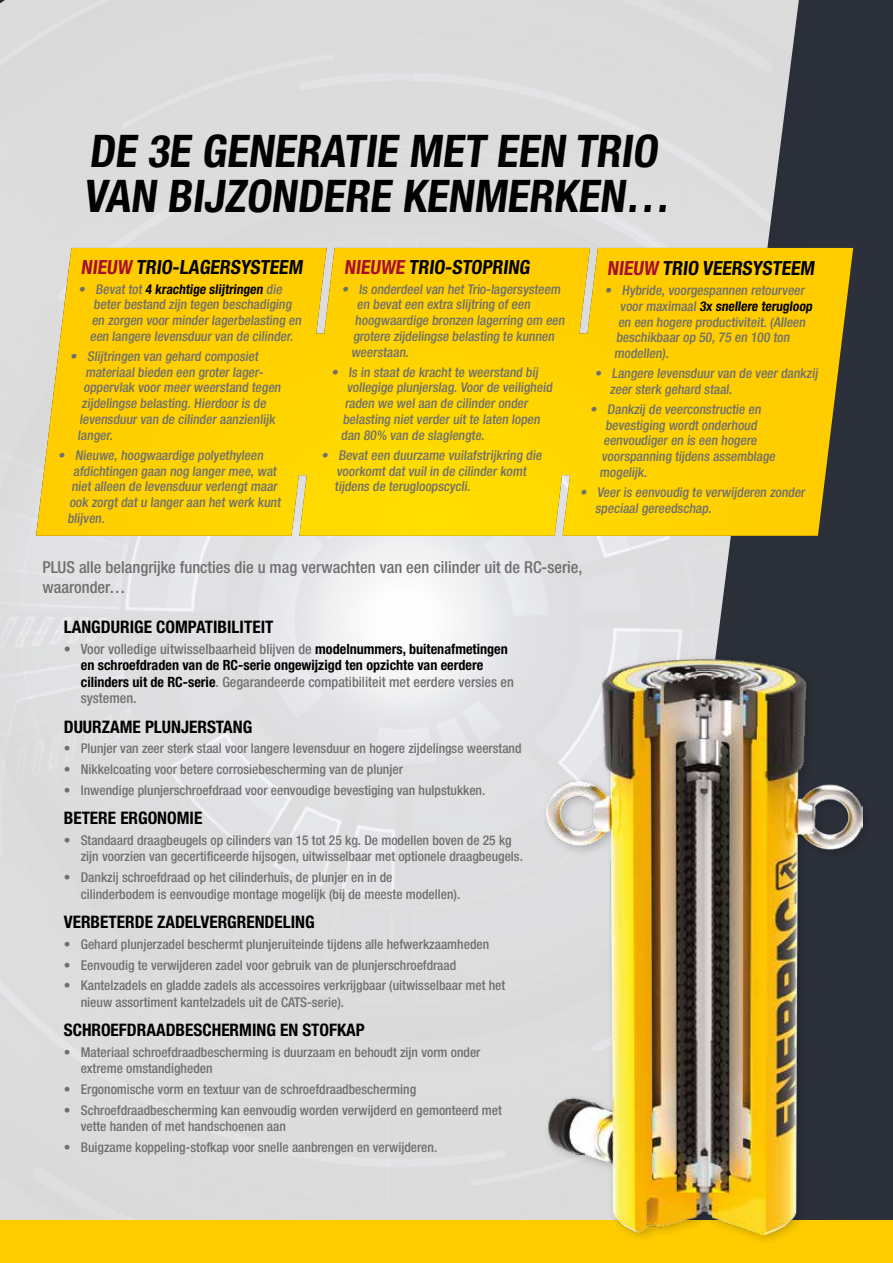
<style>
.page{position:relative;width:893px;height:1263px;background:#fff}
.page>*{position:absolute;margin:0;border:0;box-sizing:border-box;transform-origin:0 0}
.t1{font:700 condensed 45px/45px "Helvetica Neue LTW1 G";color:#000}
.t2{font:700 condensed 19.5px "Helvetica Neue LTW1 G";color:#000}
.t3{font:700 condensed 17.25px "Helvetica Neue LTW1 G";color:#000}
.t4{font:500 condensed 16.5px/19.8px "Helvetica Neue LTW1 G";color:#706f6f}
.t5{font:700 condensed 14.1px/16.5px "Helvetica Neue LTW1 G";color:#000}
.t6{font:500 condensed 13.5px/15.8px "Helvetica Neue LTW1 G";color:#706f6f}
.t7{font:700 condensed 13.5px "Helvetica Neue LTW1 G";color:#000}
.s1{color:#a70e2f}
.s2{font-weight:700;color:#000}
.s3{font-weight:500;color:#706f6f}
</style>
<div class="page">
<div style="left:0;top:0;width:34px;height:302px;background:#dcdcdd"></div>
<svg style="left:639px;top:0;width:254px;height:1220px"></svg>
<div style="left:0;top:1220px;width:893px;height:43px;background:#fc0"></div>
<div style="left:541px;top:653px;width:333px;height:593px;background:#000;opacity:.21"></div>
<img style="left:547px;top:659px;width:315px;height:575px">
<svg style="left:36px;top:248px;width:817px;height:288px"></svg>
<h1 class="t1" style="left:83px;top:129px;width:595px">DE 3E GENERATIE MET EEN TRIO<br>VAN BIJZONDERE KENMERKEN…</h1>
<h2 class="t2" style="left:81px;top:255px;width:226px"><span class="s1">NIEUW</span> TRIO-LAGERSYSTEEM</h2>
<p class="t6" style="left:90px;top:281px;width:215px;text-indent:-11px">• Bevat tot <span class="s2">4 krachtige slijtringen</span> die beter bestand zijn tegen beschadiging en zorgen voor minder lagerbelasting en een langere levensduur van de cilinder.</p>
<p class="t6" style="left:70px;top:348px;width:191px">• Slijtringen van gehard composiet</p>
<p class="t6" style="left:85px;top:364px;width:181px">materiaal bieden een groter lager-</p>
<p class="t6" style="left:83px;top:380px;width:201px">oppervlak voor meer weerstand tegen</p>
<p class="t6" style="left:82px;top:396px;width:188px">zijdelingse belasting. Hierdoor is de</p>
<p class="t6" style="left:80px;top:411px;width:199px">levensduur van de cilinder aanzienlijk</p>
<p class="t6" style="left:78px;top:427px;width:39px">langer.</p>
<p class="t6" style="left:58px;top:447px;width:209px">• Nieuwe, hoogwaardige polyethyleen</p>
<p class="t6" style="left:73px;top:463px;width:207px">afdichtingen gaan nog langer mee, wat</p>
<p class="t6" style="left:71px;top:479px;width:209px">niet alleen de levensduur verlengt maar</p>
<p class="t6" style="left:69px;top:494px;width:215px">ook zorgt dat u langer aan het werk kunt</p>
<p class="t6" style="left:67px;top:510px;width:41px">blijven.</p>
<h2 class="t2" style="left:344px;top:255px;width:190px"><span class="s1">NIEUWE</span> TRIO-STOPRING</h2>
<p class="t6" style="left:342px;top:281px;width:222px">• Is onderdeel van het Trio-lagersysteem</p>
<p class="t6" style="left:357px;top:297px;width:177px">en bevat een extra slijtring of een</p>
<p class="t6" style="left:355px;top:312px;width:213px">hoogwaardige bronzen lagerring om een</p>
<p class="t6" style="left:353px;top:328px;width:205px">grotere zijdelingse belasting te kunnen</p>
<p class="t6" style="left:351px;top:344px;width:61px">weerstaan.</p>
<p class="t6" style="left:332px;top:364px;width:208px">• Is in staat de kracht te weerstand bij</p>
<p class="t6" style="left:347px;top:380px;width:209px">vollegige plunjerslag. Voor de veiligheid</p>
<p class="t6" style="left:345px;top:396px;width:186px">raden we wel aan de cilinder onder</p>
<p class="t6" style="left:343px;top:411px;width:201px">belasting niet verder uit te laten lopen</p>
<p class="t6" style="left:341px;top:427px;width:147px">dan 80% van de slaglengte.</p>
<p class="t6" style="left:335px;top:447px;width:211px;text-indent:-13px">• Bevat een duurzame vuilafstrijkring die voorkomt dat vuil in de cilinder komt tijdens de terugloopscycli.</p>
<h2 class="t2" style="left:607px;top:257px;width:211px"><span class="s1">NIEUW</span> TRIO VEERSYSTEEM</h2>
<p class="t6" style="left:605px;top:282px;width:203px">• Hybride, voorgespannen retourveer</p>
<p class="t7" style="left:620px;top:298px;width:196px"><span class="s3">voor maximaal</span> 3x snellere terugloop</p>
<p class="t6" style="left:618px;top:314px;width:191px">en een hogere productiviteit. (Alleen</p>
<p class="t6" style="left:616px;top:330px;width:177px">beschikbaar op 50, 75 en 100 ton</p>
<p class="t6" style="left:614px;top:345px;width:58px">modellen).</p>
<p class="t6" style="left:610px;top:366px;width:209px;text-indent:-15px">• Langere levensduur van de veer dankzij zeer sterk gehard staal.</p>
<p class="t6" style="left:590px;top:401px;width:174px">• Dankzij de veerconstructie en</p>
<p class="t6" style="left:605px;top:417px;width:155px">bevestiging wordt onderhoud</p>
<p class="t6" style="left:603px;top:433px;width:157px">eenvoudiger en is een hogere</p>
<p class="t6" style="left:601px;top:449px;width:177px">voorspanning tijdens assemblage</p>
<p class="t6" style="left:600px;top:464px;width:51px">mogelijk.</p>
<p class="t6" style="left:595px;top:484px;width:213px;text-indent:-15px">• Veer is eenvoudig te verwijderen zonder speciaal gereedschap.</p>
<p class="t4" style="left:43px;top:557px;width:541px">PLUS alle belangrijke functies die u mag verwachten van een cilinder uit de RC-serie, waaronder…</p>
<p class="t3" style="left:64px;top:617px;width:211px">LANGDURIGE COMPATIBILITEIT</p>
<p class="t5" style="left:81px;top:641px;width:435px;text-indent:-17px"><span class="s3">• Voor volledige uitwisselbaarheid blijven de</span> modelnummers, buitenafmetingen en schroefdraden van de RC-serie ongewijzigd ten opzichte van eerdere cilinders uit de RC-serie<span class="s3">. Gegarandeerde compatibiliteit met eerdere versies en systemen.</span></p>
<p class="t3" style="left:64px;top:716px;width:190px">DUURZAME PLUNJERSTANG</p>
<p class="t6" style="left:64px;top:741px;width:459px">• Plunjer van zeer sterk staal voor langere levensduur en hogere zijdelingse weerstand</p>
<p class="t6" style="left:64px;top:761px;width:341px">• Nikkelcoating voor betere corrosiebescherming van de plunjer</p>
<p class="t6" style="left:64px;top:782px;width:423px">• Inwendige plunjerschroefdraad voor eenvoudige bevestiging van hulpstukken.</p>
<p class="t3" style="left:64px;top:808px;width:140px">BETERE ERGONOMIE</p>
<p class="t6" style="left:81px;top:832px;width:444px;line-height:16.5px;text-indent:-17px">• Standaard draagbeugels op cilinders van 15 tot 25 kg. De modellen boven de 25 kg zijn voorzien van gecertificeerde hijsogen, uitwisselbaar met optionele draagbeugels.</p>
<p class="t6" style="left:81px;top:869px;width:381px;line-height:16.5px;text-indent:-17px">• Dankzij schroefdraad op het cilinderhuis, de plunjer en in de cilinderbodem is eenvoudige montage mogelijk (bij de meeste modellen).</p>
<p class="t3" style="left:64px;top:911px;width:252px">VERBETERDE ZADELVERGRENDELING</p>
<p class="t6" style="left:64px;top:936px;width:427px">• Gehard plunjerzadel beschermt plunjeruiteinde tijdens alle hefwerkzaamheden</p>
<p class="t6" style="left:64px;top:957px;width:394px">• Eenvoudig te verwijderen zadel voor gebruik van de plunjerschroefdraad</p>
<p class="t6" style="left:81px;top:977px;width:426px;line-height:16.5px;text-indent:-17px">• Kantelzadels en gladde zadels als accessoires verkrijgbaar (uitwisselbaar met het nieuw assortiment kantelzadels uit de CATS-serie).</p>
<p class="t3" style="left:64px;top:1019px;width:303px">SCHROEFDRAADBESCHERMING EN STOFKAP</p>
<p class="t6" style="left:81px;top:1044px;width:401px;line-height:16.5px;text-indent:-17px">• Materiaal schroefdraadbescherming is duurzaam en behoudt zijn vorm onder extreme omstandigheden</p>
<p class="t6" style="left:64px;top:1081px;width:354px">• Ergonomische vorm en textuur van de schroefdraadbescherming</p>
<p class="t6" style="left:81px;top:1102px;width:423px;line-height:16.5px;text-indent:-17px">• Schroefdraadbescherming kan eenvoudig worden verwijderd en gemonteerd met vette handen of met handschoenen aan</p>
<p class="t6" style="left:64px;top:1139px;width:375px">• Buigzame koppeling-stofkap voor snelle aanbrengen en verwijderen.</p>
</div>
